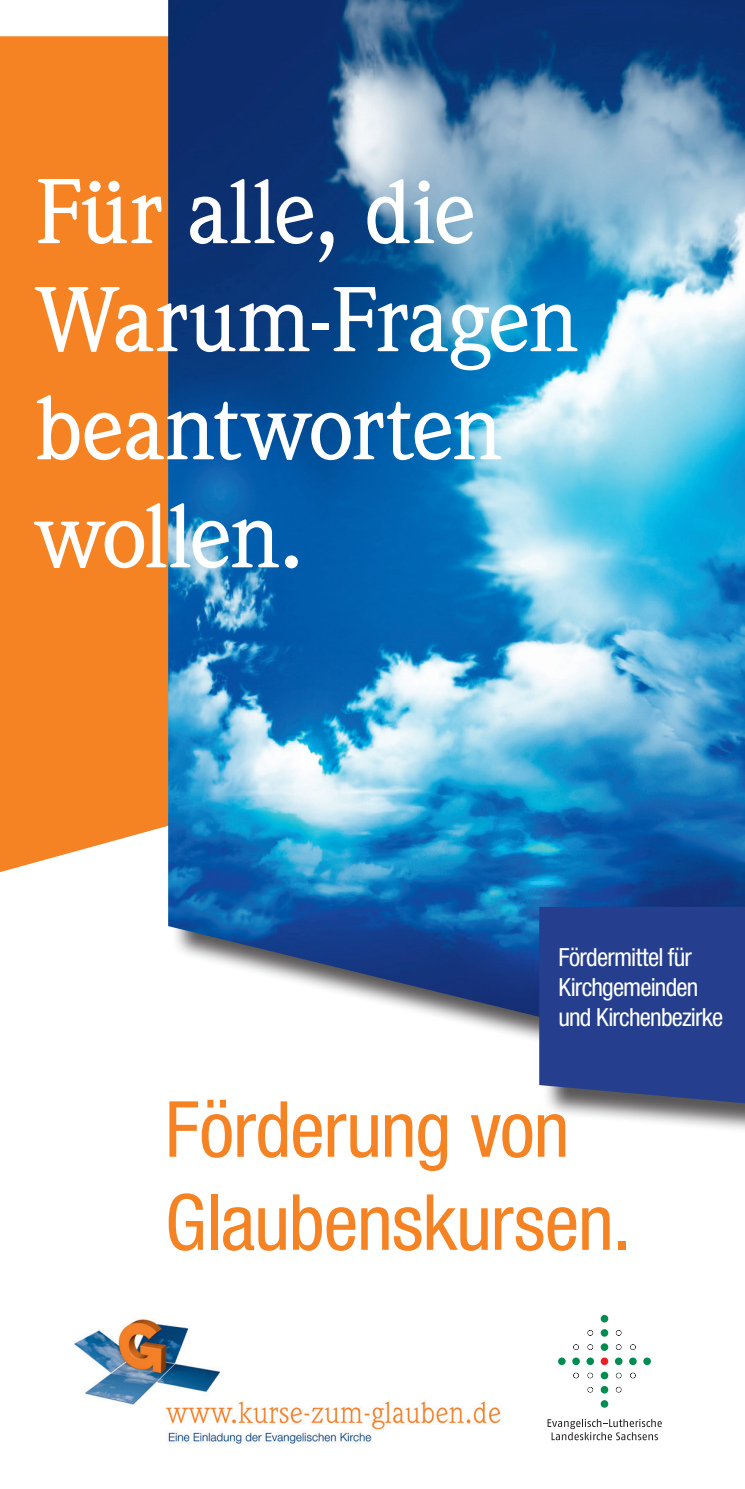
<style>
.page{position:relative;width:745px;height:1489px;background:#fff}
.page>*{position:absolute;margin:0;border:0;box-sizing:border-box;transform-origin:0 0}
.t1{font:500 90px/108px "Weidemann Std";letter-spacing:-.01em;color:#fff}
.t2{font:condensed 77.5px/93px "Helvetica Neue LT Std";letter-spacing:-.015em;color:#f58324}
.t3{font:condensed 25px/30px "Helvetica Neue LT Std";letter-spacing:-.03em;color:#fff}
</style>
<div class="page">
<div style="left:0;top:36px;width:168px;height:836px;background:#f58324"></div>
<img style="left:168px;top:0;width:576px;height:1028px">
<div style="left:542px;top:910px;width:202px;height:227px;background:#231f20;opacity:.75"></div>
<div style="left:539px;top:906px;width:205px;height:197px;background:#253f8e"></div>
<img style="left:74px;top:1319px;width:427px;height:125px">
<svg style="left:547px;top:1419px;width:114px;height:21px"></svg>
<svg style="left:600px;top:1343px;width:8px;height:7px"></svg>
<div style="left:600px;top:1357px;width:8px;height:7px;background:#ee1d23;border-radius:50%"></div>
<div style="left:600px;top:1371px;width:8px;height:8px;background:#008c4e;border-radius:50%"></div>
<svg style="left:600px;top:1385px;width:8px;height:8px"></svg>
<svg style="left:600px;top:1399px;width:8px;height:8px"></svg>
<svg style="left:600px;top:1328px;width:8px;height:8px"></svg>
<svg style="left:600px;top:1314px;width:8px;height:8px"></svg>
<svg style="left:614px;top:1357px;width:8px;height:7px"></svg>
<svg style="left:628px;top:1357px;width:8px;height:7px"></svg>
<div style="left:643px;top:1357px;width:7px;height:7px;background:#008c4e;border-radius:50%"></div>
<div style="left:586px;top:1357px;width:7px;height:7px;background:#008c4e;border-radius:50%"></div>
<div style="left:572px;top:1357px;width:7px;height:7px;background:#008c4e;border-radius:50%"></div>
<svg style="left:557px;top:1357px;width:8px;height:7px"></svg>
<svg style="left:573px;top:1372px;width:5px;height:6px"></svg>
<svg style="left:587px;top:1386px;width:5px;height:6px"></svg>
<svg style="left:587px;top:1372px;width:5px;height:6px"></svg>
<svg style="left:630px;top:1372px;width:5px;height:6px"></svg>
<svg style="left:615px;top:1386px;width:6px;height:6px"></svg>
<svg style="left:615px;top:1372px;width:6px;height:6px"></svg>
<svg style="left:615px;top:1330px;width:6px;height:5px"></svg>
<svg style="left:615px;top:1344px;width:6px;height:5px"></svg>
<svg style="left:630px;top:1344px;width:5px;height:5px"></svg>
<svg style="left:587px;top:1330px;width:5px;height:5px"></svg>
<svg style="left:573px;top:1344px;width:5px;height:5px"></svg>
<svg style="left:587px;top:1344px;width:5px;height:5px"></svg>
<h1 class="t1" style="left:35px;top:158px;width:544px">Für alle, die<br>Warum-Fragen beantworten wollen.</h1>
<p class="t3" style="left:558px;top:942px;width:166px">Fördermittel für<br>Kirchgemeinden und Kirchenbezirke</p>
<h2 class="t2" style="left:165px;top:1082px;width:467px">Förderung von<br>Glaubenskursen.</h2>
</div>
